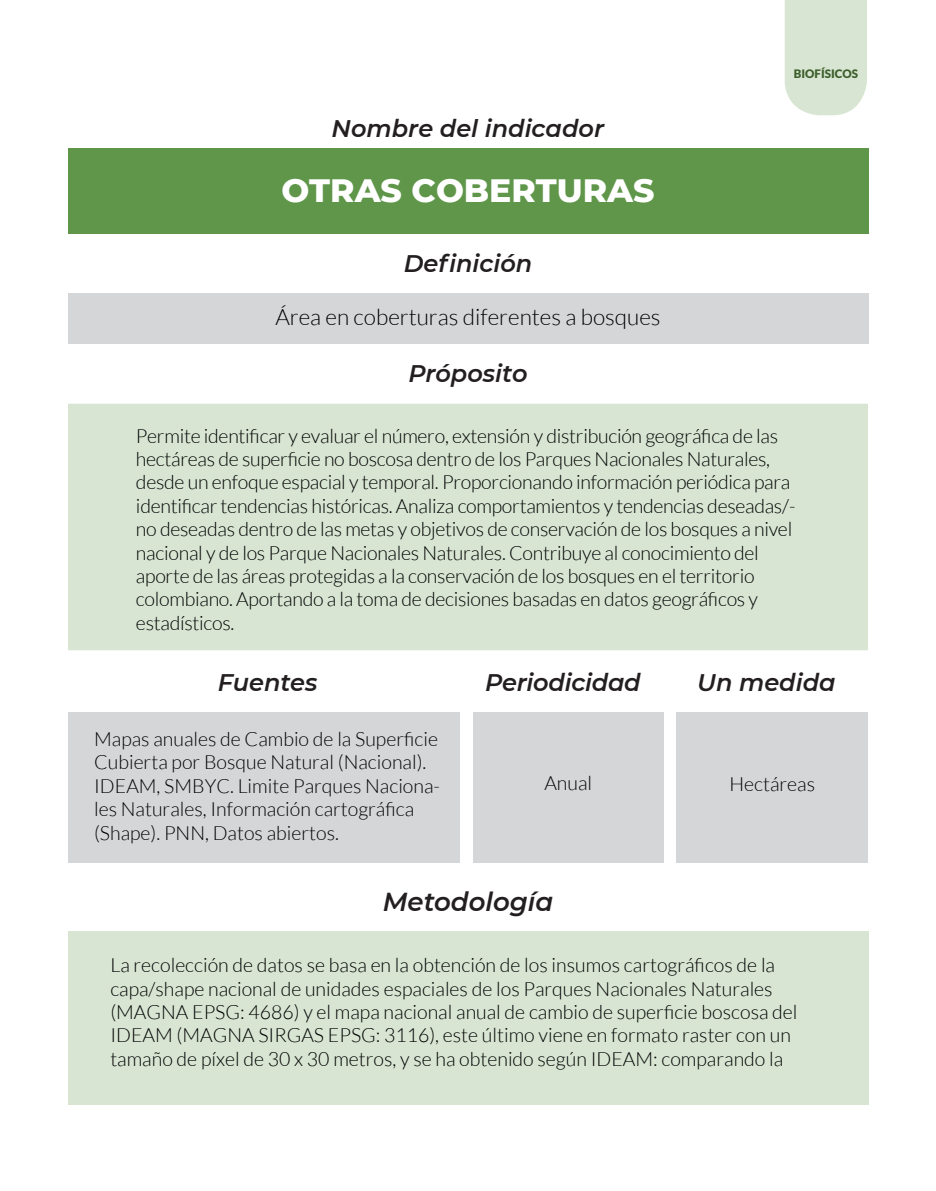
<style>
.page{position:relative;width:936px;height:1191px;background:#fff}
.page>*{position:absolute;margin:0;border:0;box-sizing:border-box;transform-origin:0 0}
.t1{font:800 33px "Montserrat";color:#fff}
.t2{font:italic 600 25.95px "Montserrat";color:#231f20}
.t3{font:italic 600 24px "Montserrat";color:#231f20}
.t4{font:300 22.5px "Lato";color:#000001}
.t5{font:300 19.5px/23.4px "Lato";letter-spacing:-.015em;color:#000001}
.t6{font:900 11.7px "Lato";color:#3e602d}
</style>
<div class="page">
<svg style="left:784px;top:0;width:82px;height:115px;background:#d9e6d4"></svg>
<div style="left:68px;top:404px;width:799px;height:246px;background:#d7e5d2"></div>
<div style="left:68px;top:148px;width:799px;height:86px;background:#5f9649"></div>
<div style="left:68px;top:931px;width:799px;height:173px;background:#d7e5d2"></div>
<div style="left:68px;top:712px;width:392px;height:150px;background:#d4d6d8"></div>
<div style="left:473px;top:712px;width:190px;height:150px;background:#d4d6d8"></div>
<div style="left:676px;top:712px;width:191px;height:150px;background:#d4d6d8"></div>
<div style="left:68px;top:293px;width:799px;height:51px;background:#d4d6d8"></div>
<p class="t3" style="left:331px;top:111px;width:274px">Nombre del indicador</p>
<h1 class="t1" style="left:281px;top:166px;width:375px">OTRAS COBERTURAS</h1>
<p class="t3" style="left:403px;top:246px;width:130px">Definición</p>
<p class="t4" style="left:275px;top:305px;width:386px">Área en coberturas diferentes a bosques</p>
<p class="t3" style="left:408px;top:357px;width:120px">Próposito</p>
<p class="t6" style="left:793px;top:67px;width:66px">BIOFÍSICOS</p>
<p class="t5" style="left:136px;top:424px;width:661px">Permite identificar y evaluar el número, extensión y distribución geográfica de las hectáreas de superficie no boscosa dentro de los Parques Nacionales Naturales, desde un enfoque espacial y temporal. Proporcionando información periódica para identificar tendencias históricas. Analiza comportamientos y tendencias deseadas/- no deseadas dentro de las metas y objetivos de conservación de los bosques a nivel nacional y de los Parque Nacionales Naturales. Contribuye al conocimiento del aporte de las áreas protegidas a la conservación de los bosques en el territorio colombiano. Aportando a la toma de decisiones basadas en datos geográficos y estadísticos.</p>
<p class="t3" style="left:218px;top:665px;width:101px">Fuentes</p>
<p class="t3" style="left:485px;top:665px;width:157px">Periodicidad</p>
<p class="t3" style="left:697px;top:665px;width:140px">Un medida</p>
<p class="t5" style="left:94px;top:727px;width:347px">Mapas anuales de Cambio de la Superficie Cubierta por Bosque Natural (Nacional).<br>IDEAM, SMBYC. Limite Parques Naciona&shy;les Naturales, Información cartográfica (Shape). PNN, Datos abiertos.</p>
<p class="t5" style="left:544px;top:771px;width:49px">Anual</p>
<p class="t5" style="left:729px;top:772px;width:87px">Hectáreas</p>
<h2 class="t2" style="left:383px;top:883px;width:172px">Metodología</h2>
<p class="t5" style="left:110px;top:953px;width:688px">La recolección de datos se basa en la obtención de los insumos cartográficos de la capa/shape nacional de unidades espaciales de los Parques Nacionales Naturales (MAGNA EPSG: 4686) y el mapa nacional anual de cambio de superficie boscosa del IDEAM (MAGNA SIRGAS EPSG: 3116), este último viene en formato raster con un tamaño de píxel de 30 x 30 metros, y se ha obtenido según IDEAM: comparando la</p>
</div>
